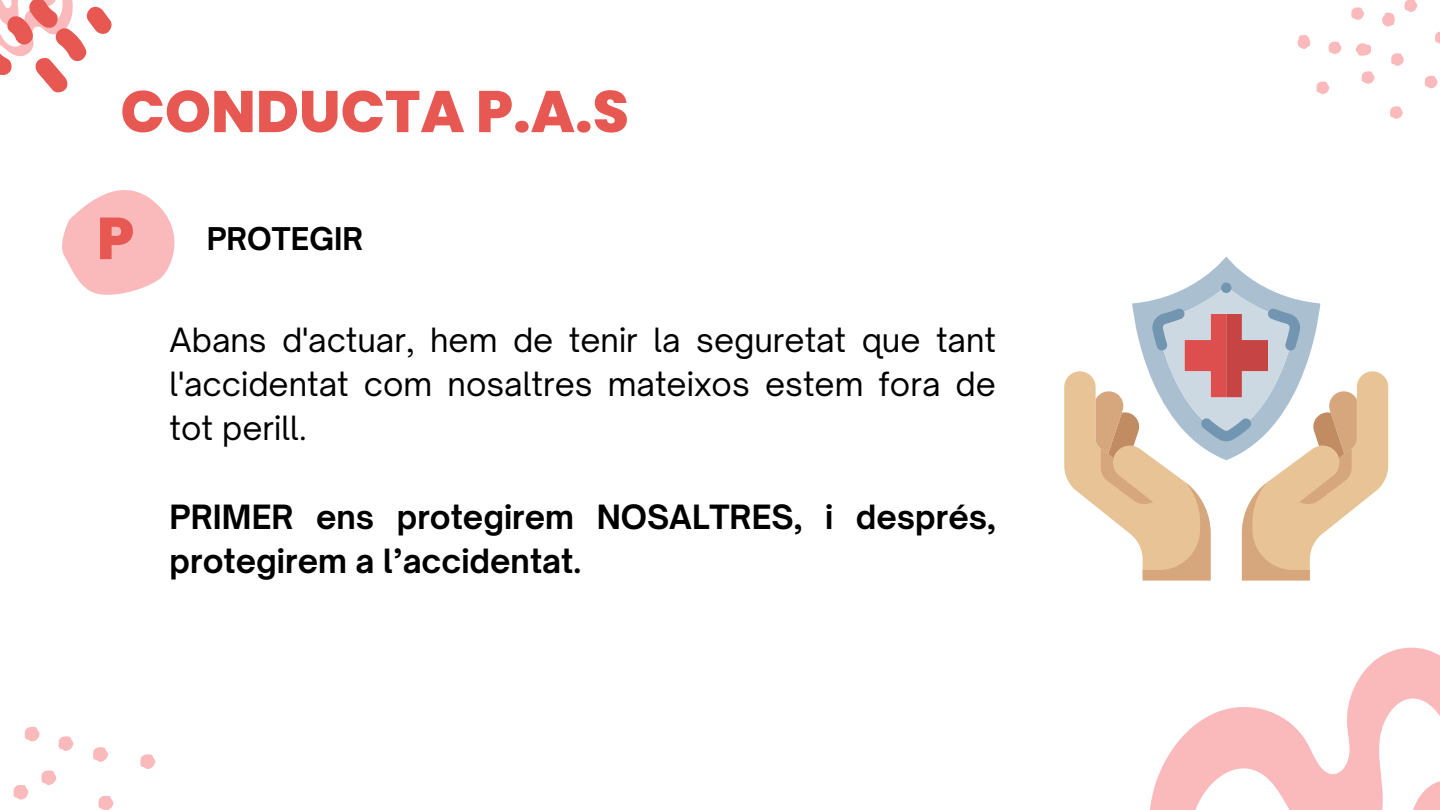
<style>
.page{position:relative;width:1440px;height:810px;background:#fff}
.page>*{position:absolute;margin:0;border:0;box-sizing:border-box;transform-origin:0 0}
.t1{font:800 59px "Poppins";color:#e85852}
.t2{font:800 58.6px "Poppins";color:#e85852}
.t3{font:32px/44.2px "Open Sauce One";color:#000;text-align:justify}
.t4{font:700 32px/44.2px "Open Sauce One";color:#000}
.t5{font:700 30px "Open Sauce One";color:#000}
</style>
<div class="page">
<svg style="left:1142px;top:580px;width:168px;height:230px"></svg>
<svg style="left:1180px;top:624px;width:260px;height:186px"></svg>
<svg style="left:1297px;top:35px;width:13px;height:14px"></svg>
<svg style="left:1356px;top:43px;width:15px;height:13px"></svg>
<svg style="left:1382px;top:13px;width:13px;height:14px"></svg>
<svg style="left:1425px;top:76px;width:13px;height:13px"></svg>
<svg style="left:1391px;top:53px;width:13px;height:13px"></svg>
<svg style="left:1404px;top:0;width:14px;height:12px"></svg>
<svg style="left:1435px;top:31px;width:5px;height:13px"></svg>
<svg style="left:1362px;top:71px;width:13px;height:13px"></svg>
<svg style="left:1317px;top:81px;width:13px;height:13px"></svg>
<svg style="left:1390px;top:106px;width:13px;height:13px"></svg>
<svg style="left:1328px;top:41px;width:14px;height:13px"></svg>
<svg style="left:1351px;top:7px;width:13px;height:13px"></svg>
<svg style="left:13px;top:785px;width:16px;height:15px"></svg>
<svg style="left:140px;top:754px;width:16px;height:15px"></svg>
<svg style="left:41px;top:770px;width:16px;height:15px"></svg>
<svg style="left:58px;top:736px;width:16px;height:15px"></svg>
<svg style="left:25px;top:727px;width:15px;height:15px"></svg>
<svg style="left:98px;top:796px;width:16px;height:14px"></svg>
<svg style="left:93px;top:747px;width:15px;height:15px"></svg>
<svg style="left:62px;top:190px;width:113px;height:105px"></svg>
<svg style="left:0;top:0;width:112px;height:93px"></svg>
<svg style="left:1064px;top:256px;width:324px;height:324px"></svg>
<h1 class="t2" style="left:120px;top:71px;width:510px">CONDUCTA P.A.S</h1>
<p class="t1" style="left:97px;top:197px;width:39px">P</p>
<p class="t5" style="left:207px;top:220px;width:158px">PROTEGIR</p>
<p class="t3" style="left:170px;top:318px;width:828px">Abans d'actuar, hem de tenir la seguretat que tant l'accidentat com nosaltres mateixos estem fora de tot perill.</p>
<p class="t4" style="left:170px;top:495px;width:828px">PRIMER ens protegirem NOSALTRES, i després, protegirem a l’accidentat.</p>
</div>
